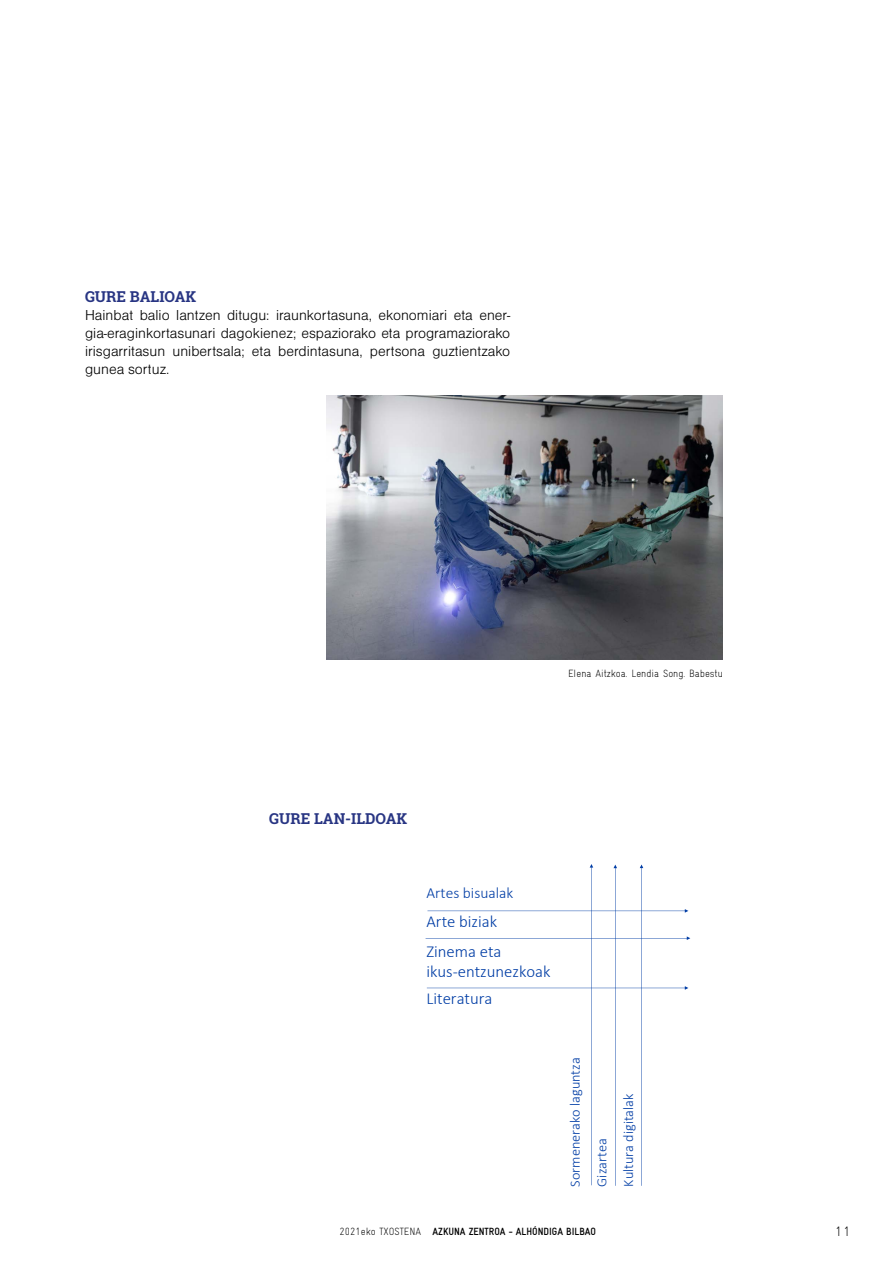
<style>
.page{position:relative;width:893px;height:1263px;background:#fff}
.page>*{position:absolute;margin:0;border:0;box-sizing:border-box;transform-origin:0 0}
.t1{font:300 16.8px/29.5px "Calibri";color:#003da5}
.t2{font:300 15.45px "Calibri";color:#003da5}
.t3{font:15px/18px "Nimbus Sans DOT Ligh";color:#000;text-align:justify}
.t4{font:700 15px "Roboto Slab";color:#283583}
.t5{font:300 14.25px/26.5px "Calibri";color:#003da5}
.t6{font:13.5px "Alhondiga Bilbao Light Condensed L";color:#000}
.t7{font:700 condensed 10.5px "Alhondiga Bilbao";color:#000}
.t8{font:10.5px "Alhondiga Bilbao Light Condensed L";color:#000}
.s1{font-family:"Alhondiga Bilbao Light Condensed L";font-weight:400;font-stretch:normal}
</style>
<div class="page">
<img style="left:326px;top:395px;width:397px;height:265px">
<svg style="left:426px;top:864px;width:265px;height:322px"></svg>
<p class="t4" style="left:85px;top:286px;width:113px">GURE BALIOAK</p>
<p class="t3" style="left:85px;top:306px;width:427px">Hainbat balio lantzen ditugu: iraunkortasuna, ekonomiari eta ener&shy;gia-eraginkortasunari dagokienez; espaziorako eta programaziorako irisgarritasun unibertsala; eta berdintasuna, pertsona guztientzako gunea sortuz.</p>
<p class="t8" style="left:568px;top:667px;width:156px">Elena Aitzkoa. Lendia Song. Babestu</p>
<p class="t4" style="left:269px;top:809px;width:139px">GURE LAN-ILDOAK</p>
<p class="t2" style="left:427px;top:883px;width:88px">Artes bisualak</p>
<p class="t1" style="left:427px;top:906px;width:76px">Arte biziak<br>Zinema eta</p>
<p class="t1" style="left:426px;top:957px;width:125px;line-height:27.5px">ikus-entzunezkoak<br>Literatura</p>
<p class="t5" style="left:562px;top:1186px;width:131px;rotate:-90deg">Sormenerako laguntza<br>Gizartea<br>Kultura digitalak</p>
<p class="t7" style="left:339px;top:1225px;width:258px"><span class="s1">2021eko TXOSTENA</span> AZKUNA ZENTROA - ALHÓNDIGA BILBAO</p>
<p class="t6" style="left:835px;top:1224px;width:17px">11</p>
</div>
